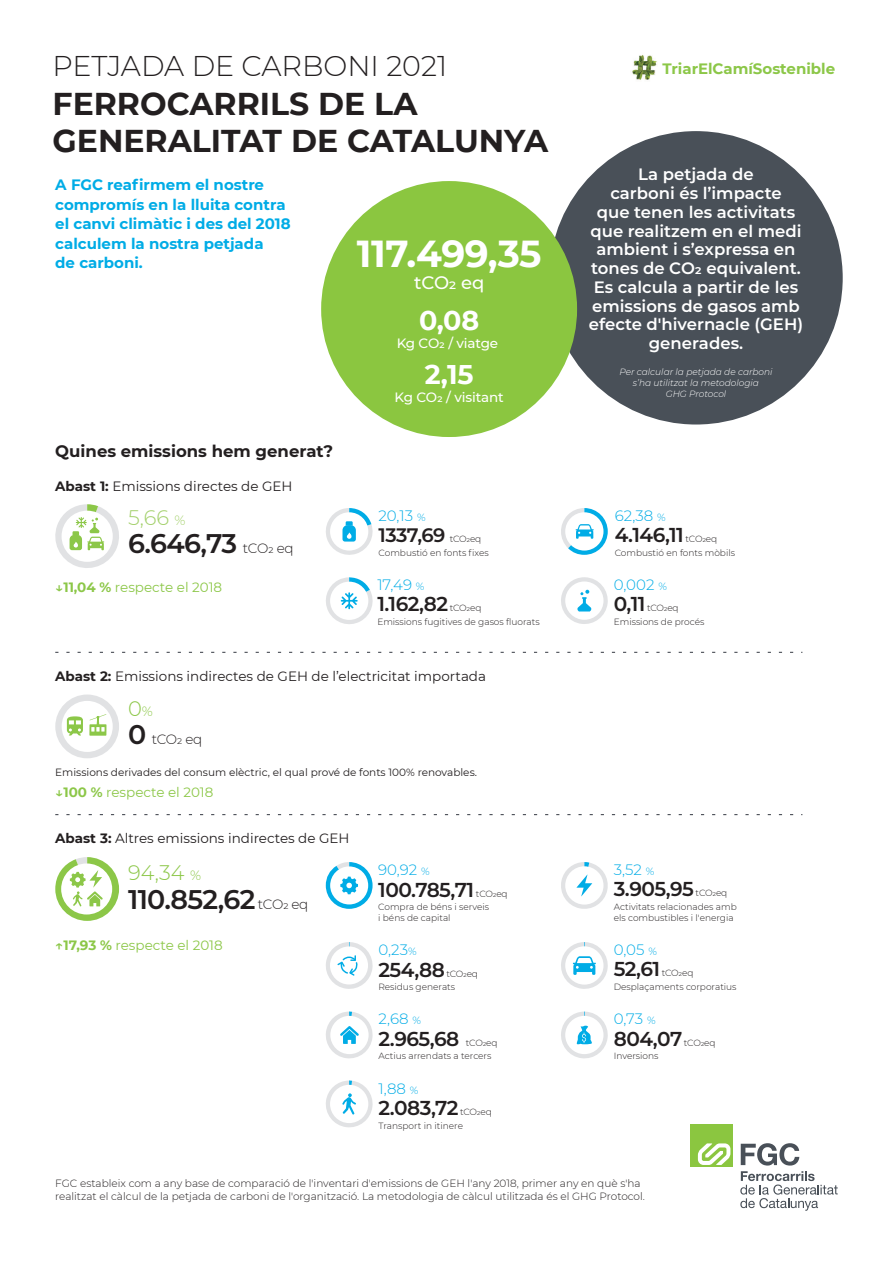
<style>
.page{position:relative;width:893px;height:1263px;background:#fff}
.page>*{position:absolute;margin:0;border:0;box-sizing:border-box;transform-origin:0 0}
.t1{font:700 37.5px "Montserrat";letter-spacing:-.01em;color:#fff}
.t2{font:700 31.5px/37.8px "Montserrat";color:#231f20}
.t3{font:300 28.5px "Montserrat";color:#231f20}
.t4{font:600 27px "Montserrat";letter-spacing:-.025em;color:#231f20}
.t5{font:700 27px "Montserrat";color:#fff}
.t6{font:300 21px "Montserrat";color:#8cc748}
.t7{font:300 21px "Montserrat";color:#a3d06b}
.t8{font:600 20.1px "Montserrat";letter-spacing:-.025em;color:#231f20}
.t9{font:600 19.5px "Montserrat";letter-spacing:-.025em;color:#231f20}
.t10{font:500 18px "Montserrat";letter-spacing:-.01em;color:#fff}
.t11{font:600 16.5px/18.8px "Montserrat";color:#fff;text-align:center}
.t12{font:700 16.5px "Montserrat";color:#231f20}
.t13{font:700 15px/19.5px "Montserrat";color:#00ace6}
.t14{font:300 15px "Montserrat";color:#00ace6}
.t15{font:700 15px "Montserrat";color:#8cc748}
.t16{font:13.5px "Montserrat";color:#231f20}
.t17{font:13.5px "Montserrat";color:#8cc748}
.t18{font:500 13.5px "Montserrat";letter-spacing:-.01em;color:#fff}
.t19{font:300 13.5px "Montserrat";letter-spacing:-.025em;color:#231f20}
.t20{font:300 10.5px/13.5px "Montserrat";color:#231f20}
.t21{font:10.5px "Montserrat";color:#231f20}
.t22{font:300 9px/13.8px "Montserrat";color:#231f20}
.t23{font:italic 300 9px/10.8px "Montserrat";color:#fff;text-align:center}
.s1{font-weight:700}
.s2{font-size:13.5px}
.s3{font-weight:300;font-size:13.5px}
.s4{font-weight:600}
.s5{font-size:10.5px}
.s6{font-weight:300;font-size:9px}
.s7{font-weight:600;font-size:27px}
</style>
<div class="page">
<svg style="left:55px;top:652px;width:747px;height:1px"></svg>
<div style="left:549px;top:131px;width:294px;height:293px;background:#495058;border-radius:50%"></div>
<svg style="left:55px;top:504px;width:64px;height:64px"></svg>
<svg style="left:55px;top:814px;width:747px;height:1px"></svg>
<div style="left:321px;top:181px;width:256px;height:256px;background:#8bc640;border-radius:50%"></div>
<div style="left:55px;top:694px;width:64px;height:64px;background:#e1e2e4;border-radius:32px"></div>
<div style="left:62px;top:701px;width:51px;height:51px;background:#fff;border-radius:50%"></div>
<svg style="left:561px;top:862px;width:47px;height:47px"></svg>
<svg style="left:326px;top:1011px;width:47px;height:48px"></svg>
<svg style="left:326px;top:1080px;width:47px;height:48px"></svg>
<svg style="left:561px;top:942px;width:47px;height:47px"></svg>
<svg style="left:561px;top:508px;width:47px;height:47px"></svg>
<svg style="left:326px;top:577px;width:47px;height:47px"></svg>
<svg style="left:561px;top:577px;width:47px;height:47px"></svg>
<svg style="left:326px;top:508px;width:47px;height:47px"></svg>
<svg style="left:326px;top:862px;width:47px;height:47px"></svg>
<svg style="left:55px;top:857px;width:64px;height:64px"></svg>
<svg style="left:326px;top:942px;width:47px;height:47px"></svg>
<svg style="left:561px;top:1011px;width:47px;height:48px"></svg>
<img style="left:632px;top:55px;width:25px;height:25px">
<svg style="left:741px;top:1143px;width:58px;height:22px"></svg>
<div style="left:690px;top:1124px;width:42px;height:43px;background:#8bc640"></div>
<svg style="left:698px;top:1143px;width:32px;height:22px"></svg>
<svg style="left:740px;top:1171px;width:98px;height:40px"></svg>
<svg style="left:67px;top:716px;width:16px;height:19px"></svg>
<svg style="left:89px;top:714px;width:17px;height:22px"></svg>
<h3 class="t3" style="left:52px;top:47px;width:396px">PETJADA DE CARBONI 2021</h3>
<h2 class="t2" style="left:53px;top:83px;width:497px">FERROCARRILS DE LA<br>GENERALITAT DE CATALUNYA</h2>
<h3 class="t13" style="left:55px;top:175px;width:237px">A FGC reafirmem el nostre compromís en la lluita contra el canvi climàtic i des del 2018 calculem la nostra petjada<br>de carboni.</h3>
<h3 class="t12" style="left:55px;top:439px;width:279px">Quines emissions hem generat?</h3>
<h3 class="t16" style="left:55px;top:476px;width:239px"><span class="s1">Abast 1:</span> Emissions directes de GEH</h3>
<h3 class="t7" style="left:128px;top:503px;width:59px">5,66 <span class="s2">%</span></h3>
<h3 class="t4" style="left:128px;top:525px;width:167px">6.646,73 <span class="s3">tCO2 eq</span></h3>
<h3 class="t17" style="left:55px;top:578px;width:168px"><span class="s4">↓</span><span class="s1">11,04 %</span> respecte el 2018</h3>
<h1 class="t1" style="left:357px;top:226px;width:186px">117.499,35</h1>
<h3 class="t10" style="left:414px;top:270px;width:72px">tCO2 eq</h3>
<h3 class="t5" style="left:419px;top:301px;width:62px">0,08</h3>
<h3 class="t18" style="left:397px;top:334px;width:103px">Kg CO2 / viatge</h3>
<h3 class="t5" style="left:425px;top:355px;width:50px">2,15</h3>
<h3 class="t18" style="left:395px;top:387px;width:111px">Kg CO2 / visitant</h3>
<h3 class="t14" style="left:379px;top:505px;width:49px">20,13 <span class="s5">%</span></h3>
<h3 class="t9" style="left:379px;top:521px;width:104px">1337,69 <span class="s6">tCO2eq</span></h3>
<p class="t22" style="left:379px;top:545px;width:112px">Combustió en fonts fixes</p>
<h3 class="t14" style="left:377px;top:575px;width:49px">17,49 <span class="s5">%</span></h3>
<h3 class="t8" style="left:377px;top:590px;width:69px">1.162,82</h3>
<p class="t22" style="left:377px;top:601px;width:164px;text-indent:72px">tCO2eq<br>Emissions fugitives de gasos fluorats</p>
<h3 class="t16" style="left:55px;top:666px;width:432px"><span class="s1">Abast 2:</span> Emissions indirectes de GEH de l’electricitat importada</h3>
<h3 class="t6" style="left:128px;top:694px;width:26px">0<span class="s2">%</span></h3>
<h3 class="t19" style="left:128px;top:730px;width:76px"><span class="s7">0</span> tCO2 eq</h3>
<p class="t21" style="left:55px;top:765px;width:423px">Emissions derivades del consum elèctric, el qual prové de fonts 100% renovables.</p>
<h3 class="t17" style="left:55px;top:782px;width:160px"><span class="s4">↓</span><span class="s1">100 %</span> respecte el 2018</h3>
<h3 class="t16" style="left:55px;top:829px;width:296px"><span class="s1">Abast 3:</span> Altres emissions indirectes de GEH</h3>
<h3 class="t6" style="left:128px;top:858px;width:75px">94,34 <span class="s2">%</span></h3>
<h3 class="t4" style="left:128px;top:880px;width:182px">110.852,62 <span class="s3">tCO2 eq</span></h3>
<h3 class="t17" style="left:55px;top:935px;width:169px"><span class="s4">↑</span><span class="s1">17,93 %</span> respecte el 2018</h3>
<h3 class="t14" style="left:378px;top:860px;width:53px">90,92 <span class="s5">%</span></h3>
<h3 class="t8" style="left:378px;top:875px;width:98px">100.785,71</h3>
<p class="t22" style="left:378px;top:886px;width:131px;text-indent:98px">tCO2eq<br>Compra de béns i serveis</p>
<p class="t22" style="left:378px;top:910px;width:74px">i béns de capital</p>
<h3 class="t14" style="left:378px;top:940px;width:40px">0,23<span class="s5">%</span></h3>
<h3 class="t8" style="left:378px;top:955px;width:68px">254,88</h3>
<p class="t22" style="left:378px;top:966px;width:101px;text-indent:68px">tCO2eq<br>Residus generats</p>
<h3 class="t14" style="left:379px;top:1009px;width:44px">2,68 <span class="s5">%</span></h3>
<h3 class="t8" style="left:379px;top:1024px;width:82px">2.965,68</h3>
<p class="t22" style="left:379px;top:1035px;width:120px;text-indent:87px">tCO2eq<br>Actius arrendats a tercers</p>
<h3 class="t14" style="left:379px;top:1078px;width:41px">1,88 <span class="s5">%</span></h3>
<h3 class="t8" style="left:379px;top:1093px;width:78px">2.083,72</h3>
<p class="t22" style="left:379px;top:1104px;width:115px;text-indent:82px">tCO2eq<br>Transport in itinere</p>
<h3 class="t15" style="left:662px;top:58px;width:174px">TriarElCamíSostenible</h3>
<h3 class="t11" style="left:589px;top:164px;width:216px">La petjada de<br>carboni és l’impacte<br>que tenen les activitats que realitzem en el medi ambient i s’expressa en tones de CO2 equivalent.<br>Es calcula a partir de les emissions de gasos amb efecte d'hivernacle (GEH) generades.</h3>
<p class="t23" style="left:619px;top:366px;width:155px">Per calcular la petjada de carboni s’ha utilitzat la metodologia<br>GHG Protocol</p>
<h3 class="t14" style="left:615px;top:505px;width:53px">62,38 <span class="s5">%</span></h3>
<h3 class="t8" style="left:615px;top:521px;width:71px">4.146,11</h3>
<p class="t22" style="left:615px;top:532px;width:122px;text-indent:71px">tCO2eq<br>Combustió en fonts mòbils</p>
<h3 class="t14" style="left:614px;top:575px;width:55px">0,002 <span class="s5">%</span></h3>
<h3 class="t8" style="left:614px;top:590px;width:33px">0,11</h3>
<p class="t22" style="left:614px;top:601px;width:92px;text-indent:33px">tCO2eq<br>Emissions de procés</p>
<h3 class="t14" style="left:614px;top:859px;width:42px">3,52 <span class="s5">%</span></h3>
<h3 class="t8" style="left:614px;top:875px;width:82px">3.905,95</h3>
<p class="t22" style="left:614px;top:886px;width:125px;text-indent:82px">tCO2eq<br>Activitats relacionades amb</p>
<p class="t22" style="left:614px;top:910px;width:121px">els combustibles i l'energia</p>
<h3 class="t14" style="left:614px;top:939px;width:45px">0,05 <span class="s5">%</span></h3>
<h3 class="t8" style="left:614px;top:955px;width:48px">52 ,61</h3>
<p class="t22" style="left:614px;top:966px;width:124px;text-align:center">tCO2eq<br>Desplaçaments corporatius</p>
<h3 class="t14" style="left:614px;top:1009px;width:43px">0,73 <span class="s5">%</span></h3>
<h3 class="t8" style="left:614px;top:1024px;width:70px">804,07</h3>
<p class="t22" style="left:684px;top:1035px;width:33px">tCO2eq</p>
<p class="t22" style="left:614px;top:1049px;width:46px">Inversions</p>
<p class="t20" style="left:55px;top:1176px;width:591px">FGC estableix com a any base de comparació de l'inventari d'emissions de GEH l'any 2018, primer any en què s'ha realitzat el càlcul de la petjada de carboni de l'organització. La metodologia de càlcul utilitzada és el GHG Protocol.</p>
</div>
